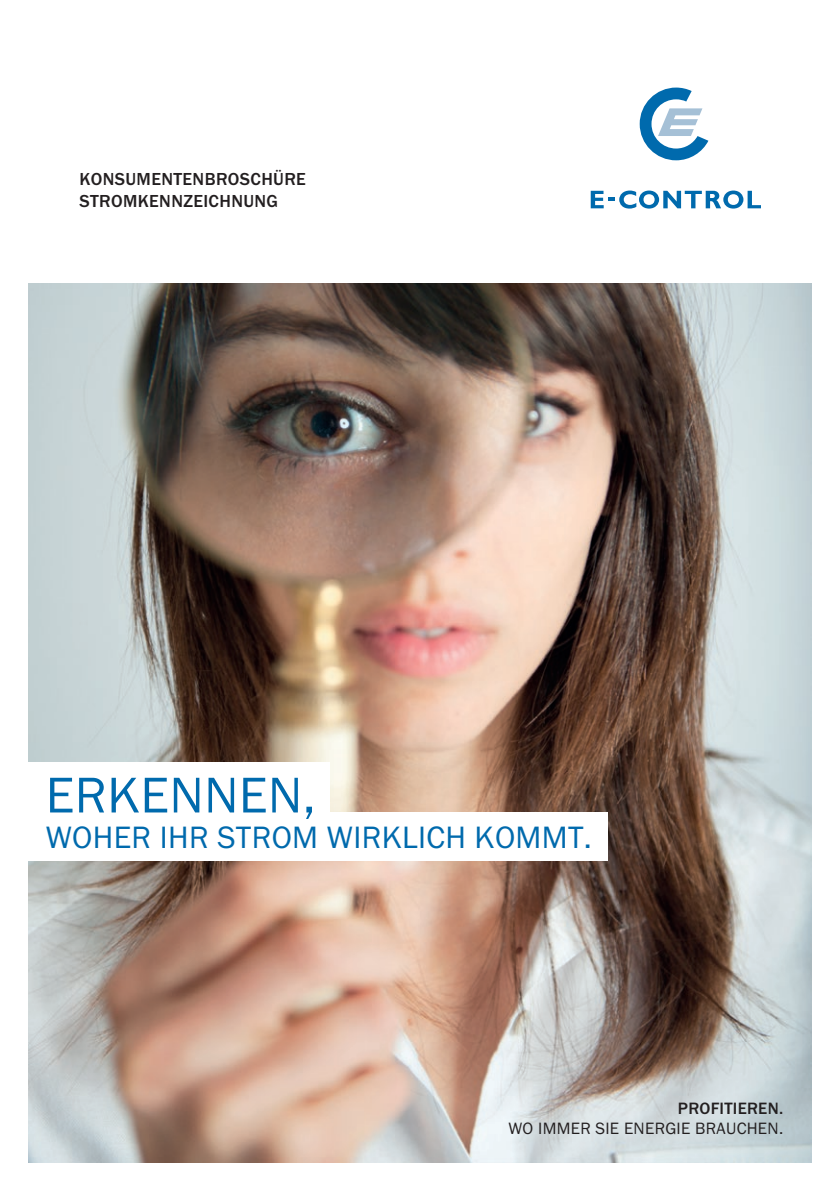
<style>
.page{position:relative;width:840px;height:1191px;background:#fff}
.page>*{position:absolute;margin:0;border:0;box-sizing:border-box;transform-origin:0 0}
.t1{font:52px "Franklin Got Itc T";letter-spacing:.01em;color:#006aad}
.t2{font:32px "Franklin Got Itc T";letter-spacing:.01em;color:#006aad}
.t3{font:500 18px/22px "Franklin Got Itc T";letter-spacing:.02em;color:#231f20}
.t4{font:17px "Franklin Got Itc T";letter-spacing:.015em;color:#231f20}
.t5{font:500 17px "Franklin Got Itc T";letter-spacing:.015em;color:#231f20}
</style>
<div class="page">
<img style="left:28px;top:283px;width:783px;height:879px">
<svg style="left:639px;top:88px;width:69px;height:72px"></svg>
<svg style="left:590px;top:190px;width:170px;height:19px"></svg>
<div style="left:26px;top:762px;width:304px;height:60px;background:#fff"></div>
<div style="left:20px;top:812px;width:587px;height:49px;background:#fff"></div>
<p class="t3" style="left:79px;top:168px;width:228px">KONSUMENTENBROSCHÜRE<br>STROMKENNZEICHNUNG</p>
<h1 class="t1" style="left:46px;top:766px;width:271px">ERKENNEN,</h1>
<h2 class="t2" style="left:46px;top:820px;width:547px">WOHER IHR STROM WIRKLICH KOMMT.</h2>
<p class="t5" style="left:677px;top:1098px;width:107px">PROFITIEREN.</p>
<p class="t4" style="left:508px;top:1119px;width:276px">WO IMMER SIE ENERGIE BRAUCHEN.</p>
</div>
